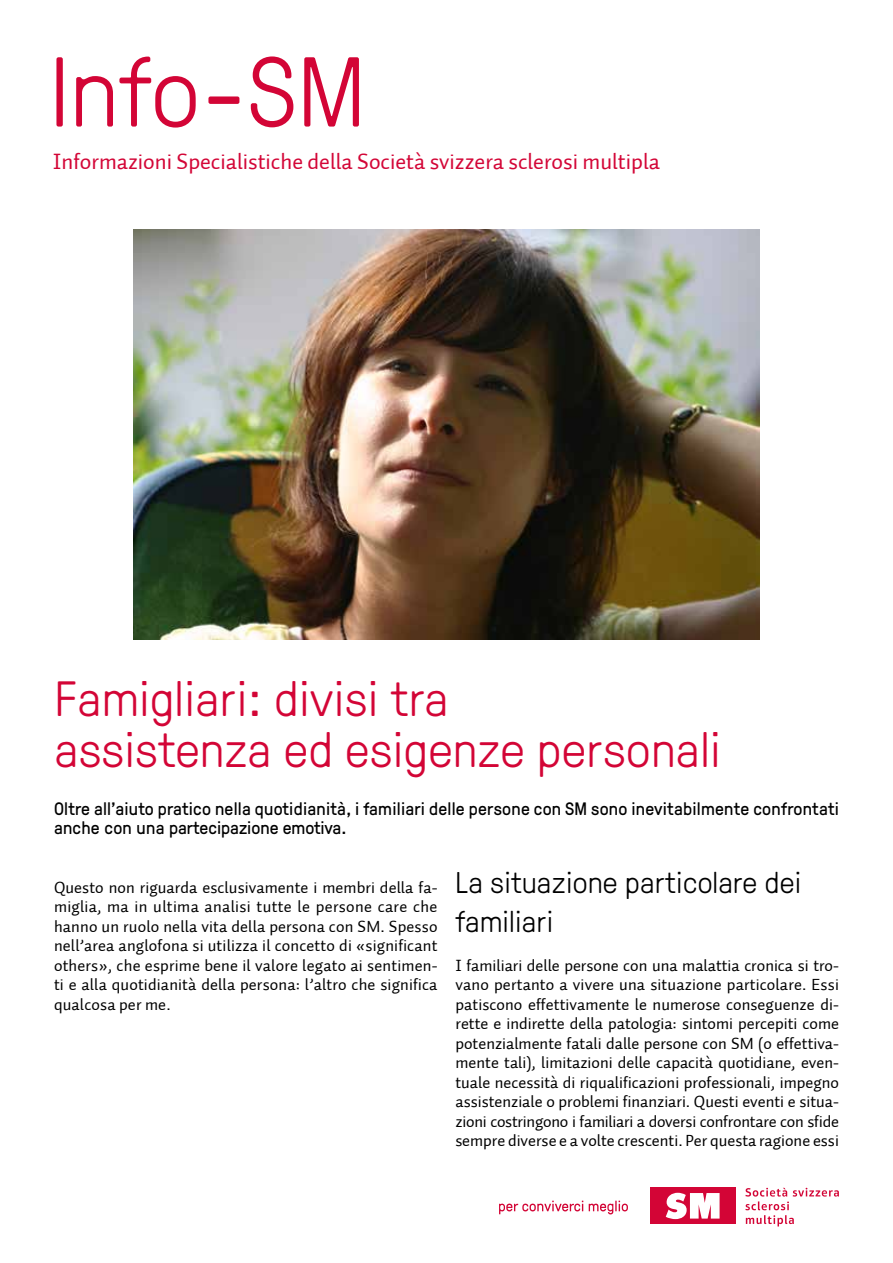
<style>
.page{position:relative;width:893px;height:1263px;background:#fff}
.page>*{position:absolute;margin:0;border:0;box-sizing:border-box;transform-origin:0 0}
.t1{font:300 99px "GT Pressura";letter-spacing:.01em;color:#d30536}
.t2{font:300 49.5px/51px "GT Pressura";letter-spacing:.01em;color:#d30536}
.t3{font:300 30px/39px "GT Pressura";letter-spacing:.01em;color:#000}
.t4{font:22.5px "Auto 2 Regular LF";color:#d30536}
.t5{font:18px/19.5px "GT Pressura";letter-spacing:.015em;color:#000}
.t6{font:16.5px/19.5px "Auto 2 Regular LF";letter-spacing:.005em;color:#000;text-align:justify}
</style>
<div class="page">
<div style="left:650px;top:1188px;width:86px;height:36px;background:#d30536"></div>
<svg style="left:666px;top:1193px;width:54px;height:26px"></svg>
<svg style="left:745px;top:1188px;width:94px;height:38px"></svg>
<svg style="left:499px;top:1201px;width:84px;height:13px"></svg>
<svg style="left:589px;top:1201px;width:39px;height:13px"></svg>
<img style="left:134px;top:230px;width:625px;height:409px">
<h1 class="t1" style="left:50px;top:21px;width:317px">Info-SM</h1>
<h3 class="t4" style="left:53px;top:147px;width:609px">Informazioni Specialistiche della Società svizzera sclerosi multipla</h3>
<h2 class="t2" style="left:54px;top:670px;width:668px">Famigliari: divisi tra<br>assistenza ed esigenze personali</h2>
<p class="t5" style="left:54px;top:797px;width:786px">Oltre all’aiuto pratico nella quotidianità, i familiari delle persone con SM sono inevitabilmente confrontati anche con una partecipazione emotiva.</p>
<p class="t6" style="left:54px;top:877px;width:385px">Questo non riguarda esclusivamente i membri della fa&shy;miglia, ma in ultima analisi tutte le persone care che hanno un ruolo nella vita della persona con SM. Spesso nell’area anglofona si utilizza il concetto di «significant others», che esprime bene il valore legato ai sentimen&shy;ti e alla quotidianità della persona: l’altro che significa qualcosa per me.</p>
<h3 class="t3" style="left:455px;top:861px;width:347px">La situazione particolare dei familiari</h3>
<p class="t6" style="left:455px;top:955px;width:385px">I familiari delle persone con una malattia cronica si tro&shy;vano pertanto a vivere una situazione particolare. Essi patiscono effettivamente le numerose conseguenze di&shy;rette e indirette della patologia: sintomi percepiti come potenzialmente fatali dalle persone con SM (o effettiva&shy;mente tali), limitazioni delle capacità quotidiane, even&shy;tuale necessità di riqualificazioni professionali, impegno assistenziale o problemi finanziari. Questi eventi e situa&shy;zioni costringono i familiari a doversi confrontare con sfide sempre diverse e a volte crescenti. Per questa ragione essi</p>
</div>
